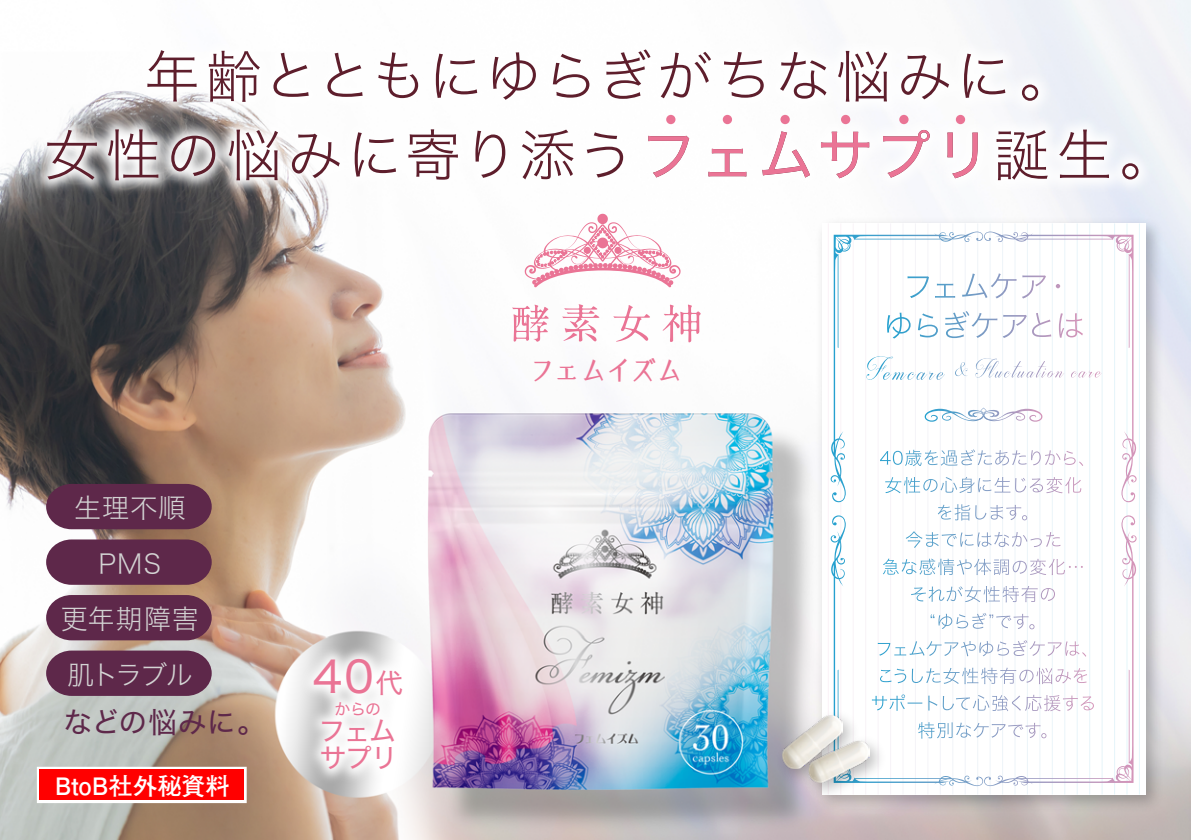
<style>
.page{position:relative;width:1191px;height:840px;background:#fff}
.page>*{position:absolute;margin:0;border:0;box-sizing:border-box;transform-origin:0 0}
.t1{font:56px/78.6px "Hira Kaku Std W2";letter-spacing:.045em;color:#5e1e2c;text-align:center}
.t2{font:43.4px "Hira Kaku Std W4";color:#ea7495}
.t3{font:28.8px "Hira Kaku Std W4";letter-spacing:.01em;color:#5e284a}
.t4{font:700 28px "Echo Std";letter-spacing:-.095em;color:#ea7495}
.t5{font:27.2px/27.2px "Hira Kaku Std W4";letter-spacing:-.05em;color:#ea7495}
.t6{font:27px/55.4px "Hira Kaku Std W2";letter-spacing:.035em;color:#d3d3d3;text-align:center}
.t7{font:700 24px "Futo Go B101 Pr 6 N";letter-spacing:.005em;color:#fff}
.t8{font:16px "Hira Kaku Std W4";color:#ea7495}
.s1{font-family:"Hira Kaku Std W4"}
.s2{font-size:27.2px}
</style>
<div class="page">
<img style="left:0;top:0;width:1191px;height:839px">
<img style="left:811px;top:275px;width:357px;height:542px">
<div style="left:822px;top:223px;width:323px;height:571px;background:#fff"></div>
<hr style="left:827px;top:223px;width:2px;height:571px;background:#d68eb5">
<hr style="left:840px;top:223px;width:1px;height:571px;background:#cd8fb6">
<hr style="left:852px;top:223px;width:1px;height:571px;background:#c590b7">
<hr style="left:865px;top:223px;width:1px;height:571px;background:#bc91b8">
<hr style="left:877px;top:223px;width:1px;height:571px;background:#b492ba">
<hr style="left:890px;top:223px;width:1px;height:571px;background:#ab93bb">
<hr style="left:902px;top:223px;width:1px;height:571px;background:#a394bc">
<hr style="left:915px;top:223px;width:1px;height:571px;background:#9a94bd">
<hr style="left:927px;top:223px;width:1px;height:571px;background:#9295be">
<hr style="left:939px;top:223px;width:2px;height:571px;background:#8996bf">
<hr style="left:952px;top:223px;width:1px;height:571px;background:#8097c1">
<hr style="left:964px;top:223px;width:1px;height:571px;background:#7898c2">
<hr style="left:977px;top:223px;width:1px;height:571px;background:#6f99c3">
<hr style="left:989px;top:223px;width:1px;height:571px;background:#679ac4">
<hr style="left:1002px;top:223px;width:1px;height:571px;background:#5e9bc5">
<hr style="left:1014px;top:223px;width:1px;height:571px;background:#569cc6">
<hr style="left:1027px;top:223px;width:1px;height:571px;background:#4d9dc8">
<hr style="left:1039px;top:223px;width:1px;height:571px;background:#449ec9">
<hr style="left:1051px;top:223px;width:2px;height:571px;background:#3c9fca">
<hr style="left:1064px;top:223px;width:1px;height:571px;background:#339fcb">
<hr style="left:1076px;top:223px;width:1px;height:571px;background:#2ba0cc">
<hr style="left:1089px;top:223px;width:1px;height:571px;background:#22a1cd">
<hr style="left:1101px;top:223px;width:1px;height:571px;background:#1aa2cf">
<hr style="left:1114px;top:223px;width:1px;height:571px;background:#11a3d0">
<hr style="left:1126px;top:223px;width:1px;height:571px;background:#09a4d1">
<hr style="left:1138px;top:223px;width:2px;height:571px;background:#00a5d2">
<div style="left:37px;top:766px;width:210px;height:36px;border:6px solid #fff"></div>
<div style="left:40px;top:769px;width:204px;height:30px;background:#f00"></div>
<img style="left:66px;top:0;width:1065px;height:48px">
<img style="left:0;top:48px;width:1191px;height:227px">
<img style="left:235px;top:576px;width:247px;height:263px">
<svg style="left:512px;top:304px;width:36px;height:37px"></svg>
<svg style="left:562px;top:304px;width:37px;height:37px"></svg>
<svg style="left:613px;top:305px;width:37px;height:36px"></svg>
<svg style="left:662px;top:304px;width:38px;height:38px"></svg>
<svg style="left:524px;top:214px;width:157px;height:73px"></svg>
<svg style="left:830px;top:504px;width:302px;height:281px"></svg>
<img style="left:771px;top:703px;width:94px;height:87px">
<img style="left:782px;top:715px;width:60px;height:52px">
<svg style="left:46px;top:483px;width:166px;height:46px;background:#63304d"></svg>
<svg style="left:46px;top:539px;width:166px;height:45px;background:#663351"></svg>
<svg style="left:46px;top:594px;width:166px;height:46px;background:#683452"></svg>
<svg style="left:46px;top:650px;width:166px;height:45px;background:#673554"></svg>
<img style="left:797px;top:729px;width:96px;height:76px">
<img style="left:808px;top:740px;width:62px;height:42px">
<div style="left:666px;top:115px;width:9px;height:9px;background:#ea7495;border-radius:50%"></div>
<div style="left:723px;top:115px;width:9px;height:9px;background:#ea7495;border-radius:50%"></div>
<div style="left:780px;top:115px;width:9px;height:9px;background:#ea7495;border-radius:50%"></div>
<div style="left:841px;top:115px;width:9px;height:9px;background:#ea7495;border-radius:50%"></div>
<div style="left:899px;top:115px;width:9px;height:9px;background:#ea7495;border-radius:50%"></div>
<div style="left:955px;top:115px;width:10px;height:9px;background:#ea7495;border-radius:50%"></div>
<svg style="left:830px;top:231px;width:302px;height:262px"></svg>
<p class="t1" style="left:44px;top:36px;width:1132px">年齢とともにゆらぎがちな悩みに。<br>女性の悩みに寄り添う<span class="s1">フェムサプリ</span>誕生。</p>
<p class="t6" style="left:61px;top:479px;width:140px">生理不順<br>PMS<br>更年期障害肌トラブル</p>
<p class="t3" style="left:63px;top:699px;width:204px">などの悩みに。</p>
<p class="t7" style="left:55px;top:766px;width:176px">BtoB社外秘資料</p>
<p class="t2" style="left:313px;top:643px;width:91px">40<span class="s2">代</span></p>
<p class="t8" style="left:334px;top:696px;width:48px">からの</p>
<p class="t5" style="left:318px;top:716px;width:81px">フェムサプリ</p>
<p class="t4" style="left:528px;top:349px;width:157px">フェムイズム</p>
</div>
